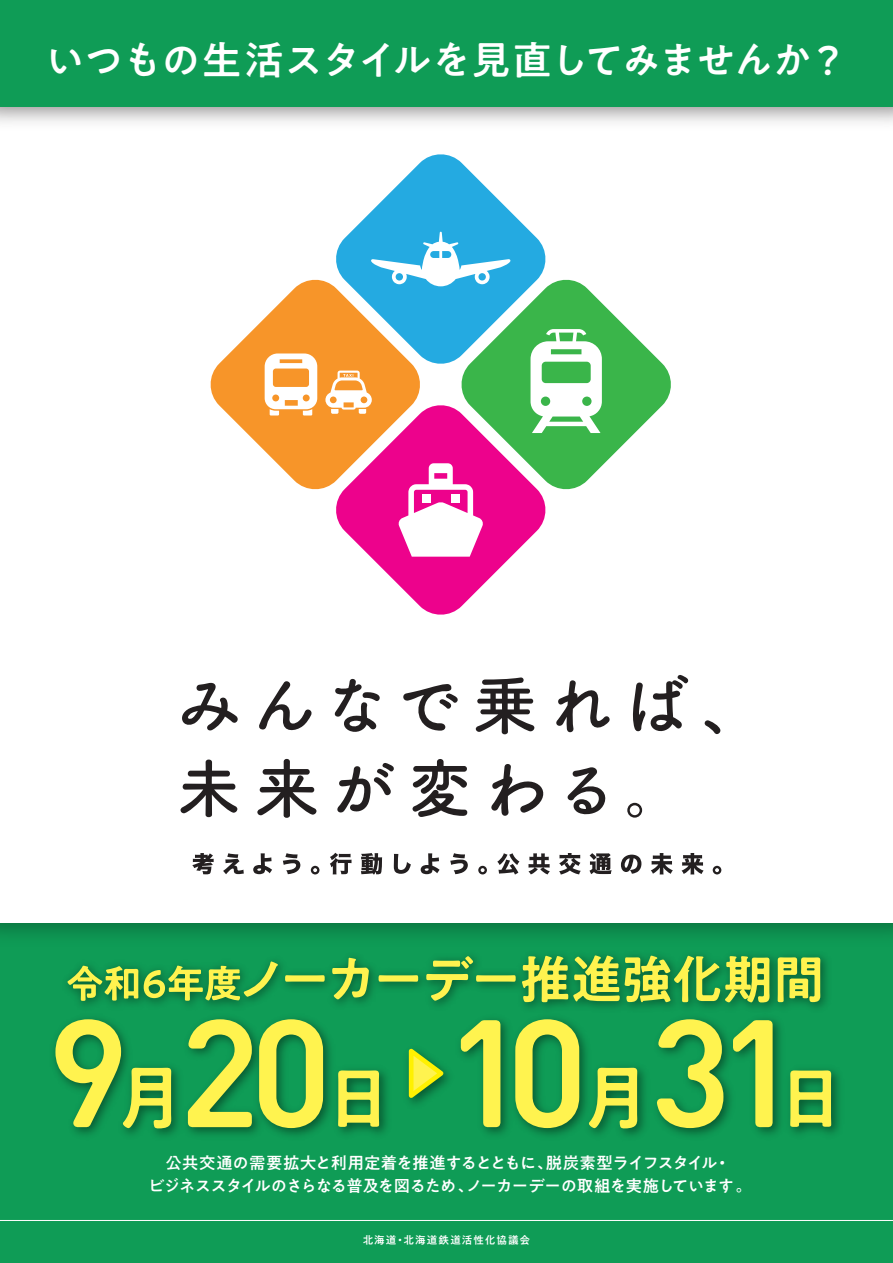
<style>
.page{position:relative;width:893px;height:1263px;background:#fff}
.page>*{position:absolute;margin:0;border:0;box-sizing:border-box;transform-origin:0 0}
.t1{font:500 39.6px "PA1 Gothic Std N";letter-spacing:-.035em;color:#fff}
.t2{font:500 16.35px/23px "PA1 Gothic Std N";letter-spacing:-.045em;color:#fff;text-align:center}
.t3{font:500 10.65px "PA1 Gothic Std N";letter-spacing:.095em;color:#fff}
</style>
<div class="page">
<div style="left:0;top:922px;width:893px;height:341px;background:#0f9c56"></div>
<img style="left:0;top:922px;width:893px;height:13px">
<img style="left:0;top:106px;width:893px;height:17px">
<div style="left:0;top:0;width:893px;height:106px;background:#0f9c56"></div>
<svg style="left:182px;top:682px;width:56px;height:49px"></svg>
<svg style="left:259px;top:681px;width:53px;height:50px"></svg>
<svg style="left:334px;top:678px;width:46px;height:54px"></svg>
<svg style="left:403px;top:684px;width:55px;height:47px"></svg>
<svg style="left:476px;top:677px;width:58px;height:57px"></svg>
<svg style="left:556px;top:680px;width:54px;height:53px"></svg>
<svg style="left:633px;top:675px;width:56px;height:57px"></svg>
<svg style="left:705px;top:720px;width:15px;height:14px"></svg>
<svg style="left:181px;top:759px;width:56px;height:58px"></svg>
<svg style="left:257px;top:759px;width:59px;height:59px"></svg>
<svg style="left:337px;top:763px;width:57px;height:50px"></svg>
<svg style="left:413px;top:759px;width:54px;height:58px"></svg>
<svg style="left:491px;top:764px;width:53px;height:52px"></svg>
<svg style="left:567px;top:767px;width:39px;height:48px"></svg>
<svg style="left:627px;top:803px;width:15px;height:15px"></svg>
<svg style="left:192px;top:853px;width:22px;height:21px"></svg>
<svg style="left:223px;top:853px;width:21px;height:21px"></svg>
<svg style="left:253px;top:853px;width:19px;height:21px"></svg>
<svg style="left:283px;top:853px;width:17px;height:21px"></svg>
<svg style="left:311px;top:866px;width:8px;height:8px"></svg>
<svg style="left:330px;top:853px;width:21px;height:21px"></svg>
<svg style="left:361px;top:853px;width:21px;height:22px"></svg>
<svg style="left:394px;top:854px;width:17px;height:20px"></svg>
<svg style="left:421px;top:853px;width:19px;height:21px"></svg>
<svg style="left:450px;top:853px;width:18px;height:21px"></svg>
<svg style="left:478px;top:866px;width:9px;height:8px"></svg>
<svg style="left:497px;top:853px;width:22px;height:21px"></svg>
<svg style="left:528px;top:853px;width:22px;height:21px"></svg>
<svg style="left:559px;top:853px;width:22px;height:21px"></svg>
<svg style="left:589px;top:853px;width:23px;height:21px"></svg>
<svg style="left:621px;top:855px;width:20px;height:19px"></svg>
<svg style="left:651px;top:853px;width:22px;height:21px"></svg>
<svg style="left:682px;top:853px;width:22px;height:21px"></svg>
<svg style="left:713px;top:866px;width:8px;height:8px"></svg>
<svg style="left:210px;top:279px;width:210px;height:211px;fill:#f79529"></svg>
<svg style="left:333px;top:154px;width:213px;height:213px;fill:#24aae1"></svg>
<svg style="left:459px;top:277px;width:212px;height:213px;fill:#3ab54a"></svg>
<svg style="left:333px;top:402px;width:215px;height:213px"></svg>
<svg style="left:371px;top:232px;width:140px;height:54px"></svg>
<svg style="left:531px;top:329px;width:71px;height:104px"></svg>
<svg style="left:265px;top:353px;width:52px;height:62px"></svg>
<svg style="left:398px;top:463px;width:86px;height:94px"></svg>
<div style="left:422px;top:494px;width:9px;height:9px;background:#fff"></div>
<div style="left:451px;top:494px;width:9px;height:9px;background:#fff"></div>
<svg style="left:325px;top:371px;width:47px;height:43px"></svg>
<img style="left:79px;top:954px;width:748px;height:55px">
<svg style="left:67px;top:966px;width:71px;height:35px"></svg>
<svg style="left:144px;top:961px;width:134px;height:40px"></svg>
<svg style="left:285px;top:975px;width:40px;height:7px"></svg>
<svg style="left:332px;top:958px;width:37px;height:41px"></svg>
<svg style="left:379px;top:975px;width:39px;height:7px"></svg>
<svg style="left:426px;top:956px;width:90px;height:45px"></svg>
<svg style="left:522px;top:955px;width:247px;height:47px"></svg>
<svg style="left:778px;top:957px;width:42px;height:45px"></svg>
<img style="left:80px;top:1037px;width:308px;height:99px">
<svg style="left:54px;top:1018px;width:117px;height:116px"></svg>
<svg style="left:338px;top:1070px;width:41px;height:57px"></svg>
<svg style="left:183px;top:1018px;width:144px;height:114px"></svg>
<img style="left:485px;top:1022px;width:355px;height:114px">
<svg style="left:589px;top:1068px;width:48px;height:60px"></svg>
<svg style="left:407px;top:1019px;width:98px;height:112px"></svg>
<svg style="left:511px;top:1018px;width:72px;height:114px"></svg>
<svg style="left:790px;top:1070px;width:41px;height:57px"></svg>
<svg style="left:651px;top:1018px;width:126px;height:114px"></svg>
<hr style="left:0;top:1220px;width:893px;height:1px;background:#fff">
<h1 class="t1" style="left:45px;top:36px;width:804px">いつもの生活スタイルを見直してみませんか？</h1>
<p class="t2" style="left:148px;top:1152px;width:605px">公共交通の需要拡大と利用定着を推進するとともに、脱炭素型ライフスタイル・<br>ビジネススタイルのさらなる普及を図るため、ノーカーデーの取組を実施しています。</p>
<p class="t3" style="left:363px;top:1234px;width:169px">北海道・北海道鉄道活性化協議会</p>
</div>
